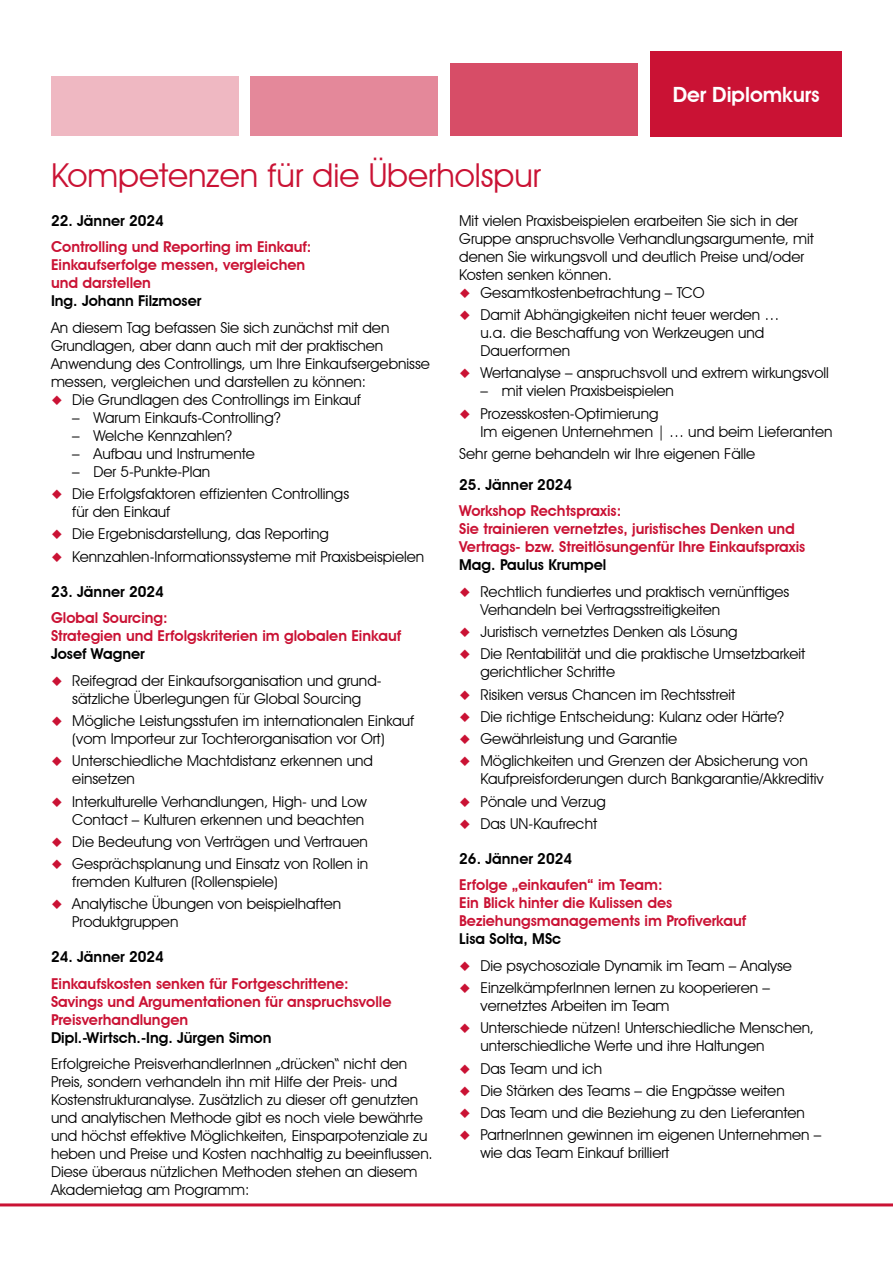
<style>
.page{position:relative;width:893px;height:1263px;background:#fff}
.page>*{position:absolute;margin:0;border:0;box-sizing:border-box;transform-origin:0 0}
.t1{font:33px "Avant Garde IT Cby BT";color:#ca1234}
.t2{font:600 21px "Avant Garde IT Cby BT";color:#fff}
.t3{font:15px/18px "Avant Garde IT Cby BT";color:#000}
.t4{font:600 15px/18px "Avant Garde IT Cby BT";color:#ca1234}
.t5{font:600 15px "Avant Garde IT Cby BT";color:#000}
.s1{color:#ca1234}
</style>
<div class="page">
<hr style="left:0;top:1203px;width:893px;height:3px;background:#ca1234">
<div style="left:51px;top:77px;width:187px;height:59px;background:#efb8c2"></div>
<div style="left:251px;top:77px;width:187px;height:59px;background:#e4889a"></div>
<div style="left:651px;top:51px;width:191px;height:85px;background:#ca1234"></div>
<div style="left:451px;top:64px;width:187px;height:72px;background:#d74d67"></div>
<h2 class="t2" style="left:673px;top:81px;width:149px">Der Diplomkurs</h2>
<h1 class="t1" style="left:51px;top:155px;width:491px">Kompetenzen für die Überholspur</h1>
<p class="t5" style="left:51px;top:212px;width:114px">22. Jänner 2024</p>
<p class="t4" style="left:51px;top:238px;width:262px">Controlling und Reporting im Einkauf:<br>Einkaufserfolge messen, vergleichen und darstellen</p>
<p class="t5" style="left:51px;top:292px;width:152px">Ing. Johann Filzmoser</p>
<p class="t3" style="left:51px;top:318px;width:380px">An diesem Tag befassen Sie sich zunächst mit den Grundlagen, aber dann auch mit der praktischen Anwendung des Controllings, um Ihre Einkaufsergebnisse messen, vergleichen und darstellen zu können:</p>
<p class="t3" style="left:51px;top:390px;width:311px"><span class="s1">◆</span> Die Grundlagen des Controllings im Einkauf</p>
<p class="t3" style="left:72px;top:408px;width:210px">– Warum Einkaufs-Controlling?</p>
<p class="t3" style="left:72px;top:426px;width:161px">– Welche Kennzahlen?</p>
<p class="t3" style="left:72px;top:444px;width:184px">– Aufbau und Instrumente</p>
<p class="t3" style="left:72px;top:462px;width:140px">– Der 5-Punkte-Plan</p>
<p class="t3" style="left:72px;top:485px;width:278px;text-indent:-21px"><span class="s1">◆</span> Die Erfolgsfaktoren effizienten Controllings für den Einkauf</p>
<p class="t3" style="left:51px;top:525px;width:279px"><span class="s1">◆</span> Die Ergebnisdarstellung, das Reporting</p>
<p class="t3" style="left:51px;top:547px;width:375px"><span class="s1">◆</span> Kennzahlen-Informationssysteme mit Praxisbeispielen</p>
<p class="t5" style="left:51px;top:582px;width:114px">23. Jänner 2024</p>
<p class="t4" style="left:51px;top:609px;width:352px">Global Sourcing:<br>Strategien und Erfolgskriterien im globalen Einkauf</p>
<p class="t5" style="left:51px;top:645px;width:95px">Josef Wagner</p>
<p class="t3" style="left:51px;top:671px;width:332px;text-align:center"><span class="s1">◆</span> Reifegrad der Einkaufsorganisation und grund&shy;sätzliche Überlegungen für Global Sourcing</p>
<p class="t3" style="left:51px;top:711px;width:365px;text-align:center"><span class="s1">◆</span> Mögliche Leistungsstufen im internationalen Einkauf (vom Importeur zur Tochterorganisation vor Ort)</p>
<p class="t3" style="left:72px;top:752px;width:302px;text-indent:-21px"><span class="s1">◆</span> Unterschiedliche Machtdistanz erkennen und einsetzen</p>
<p class="t3" style="left:51px;top:792px;width:317px;text-align:right"><span class="s1">◆</span> Interkulturelle Verhandlungen, High- und Low<br>Contact – Kulturen erkennen und beachten</p>
<p class="t3" style="left:51px;top:832px;width:318px"><span class="s1">◆</span> Die Bedeutung von Verträgen und Vertrauen</p>
<p class="t3" style="left:72px;top:854px;width:297px;text-indent:-21px"><span class="s1">◆</span> Gesprächsplanung und Einsatz von Rollen in fremden Kulturen (Rollenspiele)</p>
<p class="t3" style="left:72px;top:895px;width:270px;text-indent:-21px"><span class="s1">◆</span> Analytische Übungen von beispielhaften<br>Produktgruppen</p>
<p class="t5" style="left:51px;top:948px;width:114px">24. Jänner 2024</p>
<p class="t4" style="left:51px;top:974px;width:342px">Einkaufskosten senken für Fortgeschrittene:<br>Savings und Argumentationen für anspruchsvolle<br>Preisverhandlungen</p>
<p class="t5" style="left:51px;top:1028px;width:222px">Dipl.-Wirtsch.-Ing. Jürgen Simon</p>
<p class="t3" style="left:51px;top:1055px;width:383px">Erfolgreiche PreisverhandlerInnen „drücken“ nicht den Preis, sondern verhandeln ihn mit Hilfe der Preis- und Kostenstrukturanalyse. Zusätzlich zu dieser oft genutzten und analytischen Methode gibt es noch viele bewährte und höchst effektive Möglichkeiten, Einsparpotenziale zu heben und Preise und Kosten nachhaltig zu beeinflussen.<br>Diese überaus nützlichen Methoden stehen an diesem Akademietag am Programm:</p>
<p class="t3" style="left:459px;top:211px;width:356px">Mit vielen Praxisbeispielen erarbeiten Sie sich in der Gruppe anspruchsvolle Verhandlungsargumente, mit denen Sie wirkungsvoll und deutlich Preise und/oder Kosten senken können.</p>
<p class="t3" style="left:459px;top:283px;width:247px"><span class="s1">◆</span> Gesamtkostenbetrachtung – TCO</p>
<p class="t3" style="left:480px;top:306px;width:300px;text-indent:-21px"><span class="s1">◆</span> Damit Abhängigkeiten nicht teuer werden … u.a. die Beschaffung von Werkzeugen und<br>Dauerformen</p>
<p class="t3" style="left:459px;top:364px;width:371px"><span class="s1">◆</span> Wertanalyse – anspruchsvoll und extrem wirkungsvoll</p>
<p class="t3" style="left:480px;top:382px;width:195px">– mit vielen Praxisbeispielen</p>
<p class="t3" style="left:480px;top:404px;width:353px;text-indent:-21px"><span class="s1">◆</span> Prozesskosten-Optimierung<br>Im eigenen Unternehmen | … und beim Lieferanten</p>
<p class="t3" style="left:459px;top:444px;width:298px">Sehr gerne behandeln wir Ihre eigenen Fälle</p>
<p class="t5" style="left:459px;top:475px;width:114px">25. Jänner 2024</p>
<p class="t4" style="left:459px;top:502px;width:348px">Workshop Rechtspraxis:<br>Sie trainieren vernetztes, juristisches Denken und<br>Vertrags- bzw. Streitlösungenfür Ihre Einkaufspraxis</p>
<p class="t5" style="left:459px;top:556px;width:149px">Mag. Paulus Krumpel</p>
<p class="t3" style="left:480px;top:582px;width:310px;text-indent:-21px"><span class="s1">◆</span> Rechtlich fundiertes und praktisch vernünftiges<br>Verhandeln bei Vertragsstreitigkeiten</p>
<p class="t3" style="left:459px;top:622px;width:280px"><span class="s1">◆</span> Juristisch vernetztes Denken als Lösung</p>
<p class="t3" style="left:480px;top:645px;width:326px;text-indent:-21px"><span class="s1">◆</span> Die Rentabilität und die praktische Umsetzbarkeit gerichtlicher Schritte</p>
<p class="t3" style="left:459px;top:685px;width:278px"><span class="s1">◆</span> Risiken versus Chancen im Rechtsstreit</p>
<p class="t3" style="left:459px;top:707px;width:326px"><span class="s1">◆</span> Die richtige Entscheidung: Kulanz oder Härte?</p>
<p class="t3" style="left:459px;top:729px;width:220px"><span class="s1">◆</span> Gewährleistung und Garantie</p>
<p class="t3" style="left:480px;top:752px;width:345px;text-indent:-21px"><span class="s1">◆</span> Möglichkeiten und Grenzen der Absicherung von<br>Kaufpreisforderungen durch Bankgarantie/Akkreditiv</p>
<p class="t3" style="left:459px;top:792px;width:148px"><span class="s1">◆</span> Pönale und Verzug</p>
<p class="t3" style="left:459px;top:814px;width:139px"><span class="s1">◆</span> Das UN-Kaufrecht</p>
<p class="t5" style="left:459px;top:849px;width:114px">26. Jänner 2024</p>
<p class="t4" style="left:459px;top:876px;width:289px">Erfolge „einkaufen“ im Team:<br>Ein Blick hinter die Kulissen des<br>Beziehungsmanagements im Profiverkauf</p>
<p class="t5" style="left:459px;top:930px;width:104px">Lisa Solta, MSc</p>
<p class="t3" style="left:459px;top:956px;width:334px"><span class="s1">◆</span> Die psychosoziale Dynamik im Team – Analyse</p>
<p class="t3" style="left:480px;top:979px;width:291px;text-indent:-21px"><span class="s1">◆</span> EinzelkämpferInnen lernen zu kooperieren – vernetztes Arbeiten im Team</p>
<p class="t3" style="left:480px;top:1019px;width:335px;text-indent:-21px"><span class="s1">◆</span> Unterschiede nützen! Unterschiedliche Menschen, unterschiedliche Werte und ihre Haltungen</p>
<p class="t3" style="left:459px;top:1059px;width:144px"><span class="s1">◆</span> Das Team und ich</p>
<p class="t3" style="left:459px;top:1081px;width:327px"><span class="s1">◆</span> Die Stärken des Teams – die Engpässe weiten</p>
<p class="t3" style="left:459px;top:1104px;width:347px"><span class="s1">◆</span> Das Team und die Beziehung zu den Lieferanten</p>
<p class="t3" style="left:480px;top:1126px;width:342px;text-indent:-21px"><span class="s1">◆</span> PartnerInnen gewinnen im eigenen Unternehmen – wie das Team Einkauf brilliert</p>
</div>
